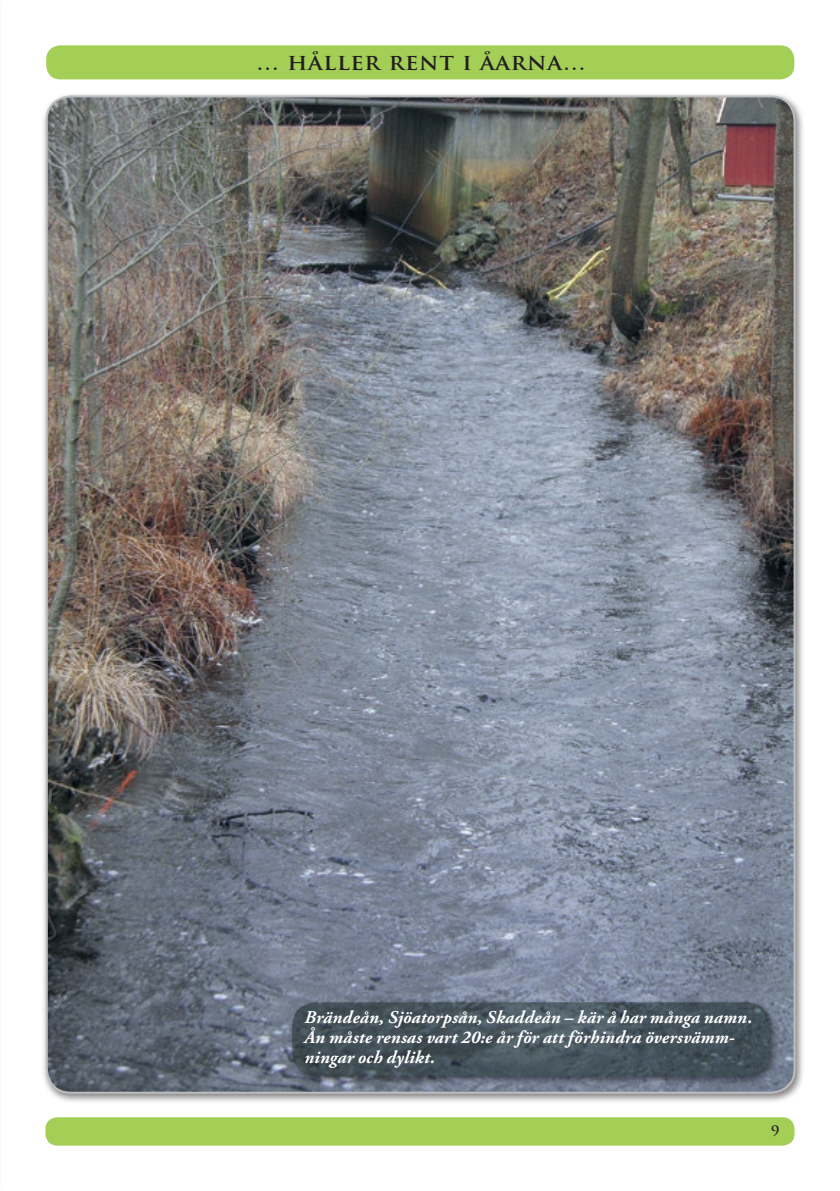
<style>
.page{position:relative;width:840px;height:1191px;background:#fff}
.page>*{position:absolute;margin:0;border:0;box-sizing:border-box;transform-origin:0 0}
.t1{font:700 22px "Trajan Pro";letter-spacing:.03em;color:#231f20;scale:1.05 1}
.t2{font:italic 700 18px/20px "Adobe Garamond Pro";letter-spacing:.01em;color:#fff}
.t3{font:700 14px "Trajan Pro";color:#231f20}
</style>
<div class="page">
<div style="left:46px;top:45px;width:747px;height:34px;background:#a3cf57;border-radius:14px"></div>
<div style="left:45px;top:1117px;width:749px;height:28px;background:#a3cf57;border-radius:12px"></div>
<div style="left:41px;top:93px;width:763px;height:1011px;background:#231f20;opacity:.55"></div>
<img style="left:47px;top:96px;width:747px;height:996px">
<div style="left:288px;top:999px;width:490px;height:87px;background:#231f20;opacity:.55"></div>
<svg style="left:292px;top:1002px;width:477px;height:73px;fill:#45525b"></svg>
<p class="t1" style="left:256px;top:48px;width:315px">… HÅLLER RENT I ÅARNA…</p>
<p class="t2" style="left:304px;top:1007px;width:449px">Brändeån, Sjöatorpsån, Skaddeån – kär å har många namn.<br>Ån måste rensas vart 20:e år för att förhindra översvämm&shy;ningar och dylikt.</p>
<p class="t3" style="left:770px;top:1122px;width:10px">9</p>
</div>
